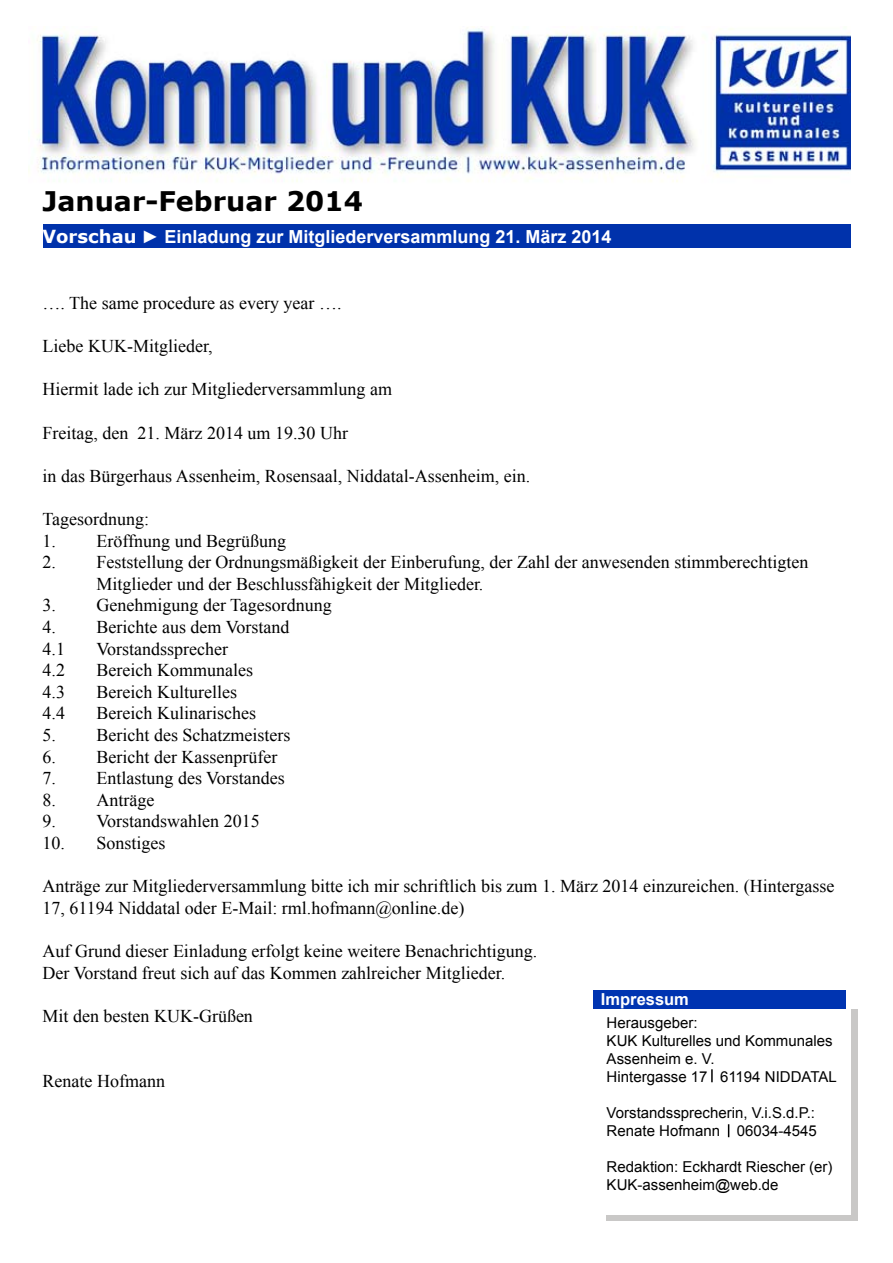
<style>
.page{position:relative;width:893px;height:1263px;background:#fff}
.page>*{position:absolute;margin:0;border:0;box-sizing:border-box;transform-origin:0 0}
.t1{font:700 27px "Verdana";color:#000}
.t2{font:18px/21.6px "Times New Roman";color:#000}
.t3{font:700 18px "Arial";color:#fff}
.t4{font:700 16.5px "Arial";color:#fff}
.t5{font:15px/18px "Arial";color:#000}
.s1{font-family:"Verdana"}
</style>
<div class="page">
<img style="left:28px;top:27px;width:822px;height:198px">
<div style="left:43px;top:225px;width:807px;height:23px;background:#0032ab"></div>
<div style="left:606px;top:1009px;width:252px;height:211px;background:linear-gradient(to right,#c9c8c7,#c9c8c7)"></div>
<div style="left:601px;top:1003px;width:250px;height:211px;background:#fff"></div>
<svg style="left:711px;top:1069px;width:2px;height:13px"></svg>
<svg style="left:728px;top:1124px;width:1px;height:13px"></svg>
<div style="left:593px;top:990px;width:252px;height:19px;background:#0034b1"></div>
<h1 class="t1" style="left:43px;top:184px;width:322px">Januar-Februar 2014</h1>
<p class="t3" style="left:43px;top:225px;width:570px"><span class="s1">Vorschau</span> ► Einladung zur Mitgliederversammlung 21. März 2014</p>
<p class="t2" style="left:43px;top:292px;width:301px">…. The same procedure as every year ….</p>
<p class="t2" style="left:43px;top:335px;width:172px">Liebe KUK-Mitglieder,</p>
<p class="t2" style="left:43px;top:378px;width:351px">Hiermit lade ich zur Mitgliederversammlung am</p>
<p class="t2" style="left:43px;top:421px;width:307px">Freitag, den 21. März 2014 um 19.30 Uhr</p>
<p class="t2" style="left:43px;top:465px;width:489px">in das Bürgerhaus Assenheim, Rosensaal, Niddatal-Assenheim, ein.</p>
<p class="t2" style="left:43px;top:508px;width:108px">Tagesordnung:</p>
<p class="t2" style="left:43px;top:529px;width:245px">1. Eröffnung und Begrüßung</p>
<p class="t2" style="left:97px;top:551px;width:713px;text-indent:-54px">2. Feststellung der Ordnungsmäßigkeit der Einberufung, der Zahl der anwesenden stimmberechtigten<br>Mitglieder und der Beschlussfähigkeit der Mitglieder.</p>
<p class="t2" style="left:43px;top:594px;width:291px">3. Genehmigung der Tagesordnung</p>
<p class="t2" style="left:43px;top:616px;width:248px">4. Berichte aus dem Vorstand<br>4.1</p>
<p class="t2" style="left:97px;top:637px;width:133px">Vorstandssprecher</p>
<p class="t2" style="left:43px;top:659px;width:24px">4.2</p>
<p class="t2" style="left:97px;top:659px;width:158px">Bereich Kommunales</p>
<p class="t2" style="left:43px;top:681px;width:24px">4.3</p>
<p class="t2" style="left:97px;top:681px;width:142px">Bereich Kulturelles</p>
<p class="t2" style="left:43px;top:702px;width:24px">4.4</p>
<p class="t2" style="left:97px;top:702px;width:161px">Bereich Kulinarisches</p>
<p class="t2" style="left:43px;top:724px;width:249px">5. Bericht des Schatzmeisters</p>
<p class="t2" style="left:43px;top:745px;width:236px">6. Bericht der Kassenprüfer</p>
<p class="t2" style="left:43px;top:767px;width:244px">7. Entlastung des Vorstandes</p>
<p class="t2" style="left:43px;top:789px;width:113px">8. Anträge</p>
<p class="t2" style="left:43px;top:810px;width:219px">9. Vorstandswahlen 2015</p>
<p class="t2" style="left:43px;top:832px;width:125px">10. Sonstiges</p>
<p class="t2" style="left:43px;top:875px;width:793px">Anträge zur Mitgliederversammlung bitte ich mir schriftlich bis zum 1. März 2014 einzureichen. (Hintergasse<br>17, 61194 Niddatal oder E-Mail: rml.hofmann@online.de)</p>
<p class="t2" style="left:43px;top:940px;width:496px">Auf Grund dieser Einladung erfolgt keine weitere Benachrichtigung.<br>Der Vorstand freut sich auf das Kommen zahlreicher Mitglieder.</p>
<p class="t2" style="left:43px;top:1005px;width:212px">Mit den besten KUK-Grüßen</p>
<p class="t4" style="left:601px;top:988px;width:90px">Impressum</p>
<p class="t5" style="left:607px;top:1014px;width:232px">Herausgeber:<br>KUK Kulturelles und Kommunales<br>Assenheim e. V.<br>Hintergasse 17 61194 NIDDATAL</p>
<p class="t5" style="left:607px;top:1104px;width:212px">Vorstandssprecherin, V.i.S.d.P.:<br>Renate Hofmann 06034-4545</p>
<p class="t5" style="left:607px;top:1158px;width:227px">Redaktion: Eckhardt Riescher (er)<br>KUK-assenheim@web.de</p>
<p class="t2" style="left:43px;top:1069px;width:124px">Renate Hofmann</p>
</div>
